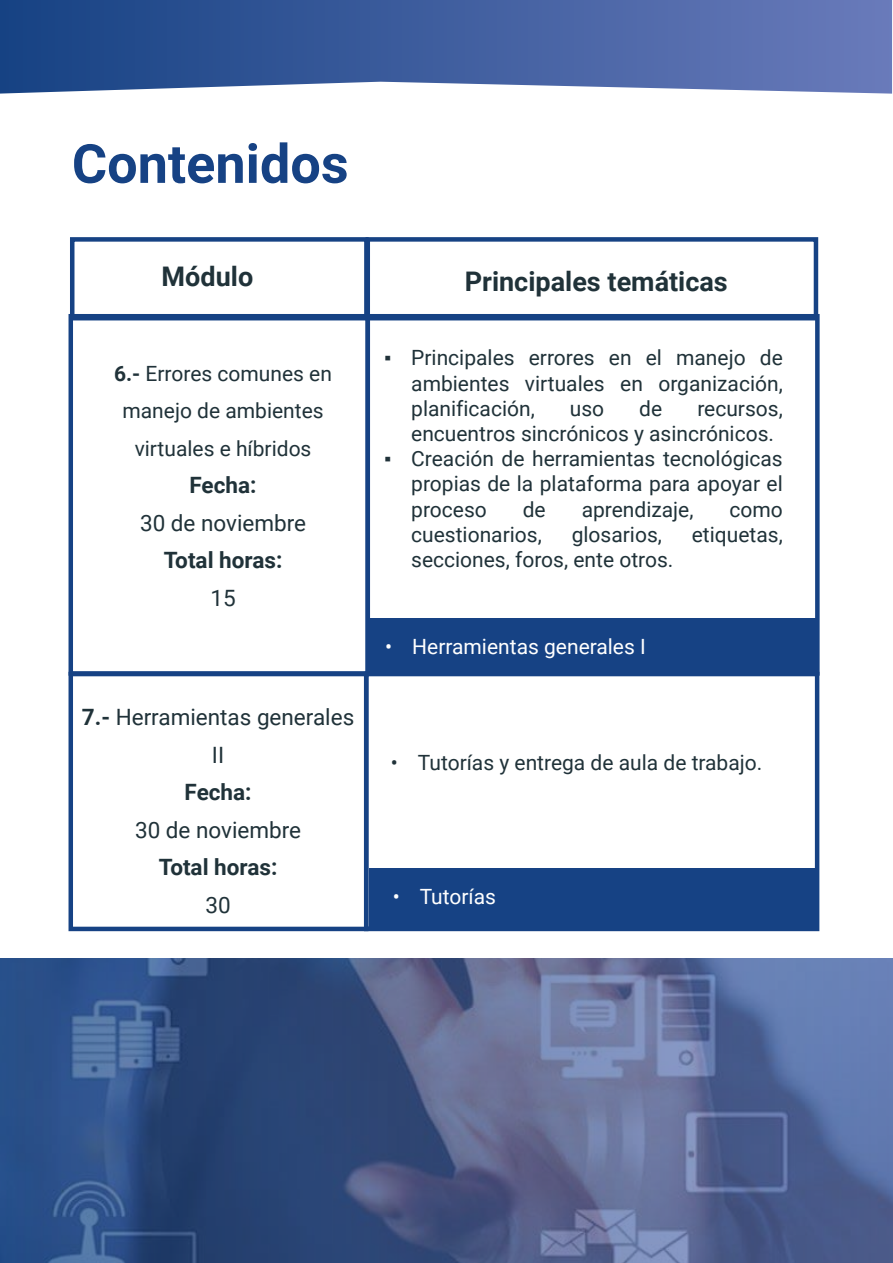
<style>
.page{position:relative;width:893px;height:1263px;background:#fff}
.page>*{position:absolute;margin:0;border:0;box-sizing:border-box;transform-origin:0 0}
.t1{font:700 54px "Roboto";color:#164284}
.t2{font:700 27px "Roboto";color:#203239}
.t3{font:22.5px/37.5px "Roboto";color:#203239;text-align:center}
.t4{font:700 22.5px "Roboto";color:#203239}
.t5{font:21px/25.2px "Roboto";color:#203239;text-align:justify}
.t6{font:21px "Roboto";color:#fff}
.s1{font-weight:700}
.s2{font-family:"Times New Roman"}
</style>
<div class="page">
<svg style="left:1px;top:958px;width:892px;height:305px"></svg>
<svg style="left:0;top:0;width:892px;height:94px"></svg>
<div style="left:368px;top:618px;width:448px;height:58px;background:#164284"></div>
<div style="left:70px;top:237px;width:299px;height:83px;border:4px solid #164284"></div>
<div style="left:69px;top:314px;width:301px;height:362px;border:4px solid #164284"></div>
<div style="left:365px;top:314px;width:455px;height:362px;border:4px solid #164284"></div>
<div style="left:365px;top:237px;width:453px;height:83px;border:4px solid #164284"></div>
<div style="left:369px;top:869px;width:448px;height:60px;background:#164284"></div>
<div style="left:69px;top:672px;width:299px;height:259px;border:4px solid #164284"></div>
<div style="left:364px;top:672px;width:455px;height:259px;border:4px solid #164284"></div>
<h1 class="t1" style="left:72px;top:126px;width:278px">Contenidos</h1>
<p class="t2" style="left:162px;top:258px;width:93px">Módulo</p>
<p class="t2" style="left:465px;top:262px;width:265px">Principales temáticas</p>
<p class="t5" style="left:114px;top:353px;width:219px;line-height:37.5px;text-align:center"><span class="s1">6.-</span> Errores comunes en manejo de ambientes virtuales e híbridos</p>
<p class="t4" style="left:190px;top:469px;width:68px">Fecha:</p>
<p class="t3" style="left:140px;top:503px;width:168px">30 de noviembre</p>
<p class="t4" style="left:164px;top:544px;width:120px">Total horas:</p>
<p class="t3" style="left:210px;top:578px;width:27px">15</p>
<p class="t3" style="left:82px;top:698px;width:274px"><span class="s1">7.-</span> Herramientas generales<br>II</p>
<p class="t4" style="left:185px;top:777px;width:68px">Fecha:</p>
<p class="t3" style="left:135px;top:810px;width:168px">30 de noviembre</p>
<p class="t4" style="left:159px;top:852px;width:120px">Total horas:</p>
<p class="t3" style="left:205px;top:885px;width:27px">30</p>
<p class="t5" style="left:411px;top:344px;width:373px;text-indent:-27px"><span class="s2">▪</span> Principales errores en el manejo de ambientes virtuales en organización, planificación,</p>
<p class="t5" style="left:570px;top:395px;width:36px">uso</p>
<p class="t5" style="left:639px;top:395px;width:24px">de</p>
<p class="t5" style="left:411px;top:395px;width:373px;text-indent:286px">recursos, encuentros sincrónicos y asincrónicos.</p>
<p class="t5" style="left:411px;top:445px;width:373px;text-indent:-27px"><span class="s2">▪</span> Creación de herramientas tecnológicas propias de la plataforma para apoyar el proceso</p>
<p class="t5" style="left:523px;top:496px;width:24px">de</p>
<p class="t5" style="left:582px;top:496px;width:113px">aprendizaje,</p>
<p class="t5" style="left:729px;top:496px;width:55px">como</p>
<p class="t5" style="left:411px;top:521px;width:132px">cuestionarios,</p>
<p class="t5" style="left:572px;top:521px;width:92px">glosarios,</p>
<p class="t5" style="left:692px;top:521px;width:92px">etiquetas,</p>
<p class="t5" style="left:411px;top:546px;width:264px">secciones, foros, ente otros.</p>
<p class="t6" style="left:385px;top:632px;width:262px">• Herramientas generales I</p>
<p class="t5" style="left:391px;top:749px;width:373px">• Tutorías y entrega de aula de trabajo.</p>
<p class="t6" style="left:393px;top:882px;width:105px">• Tutorías</p>
</div>
